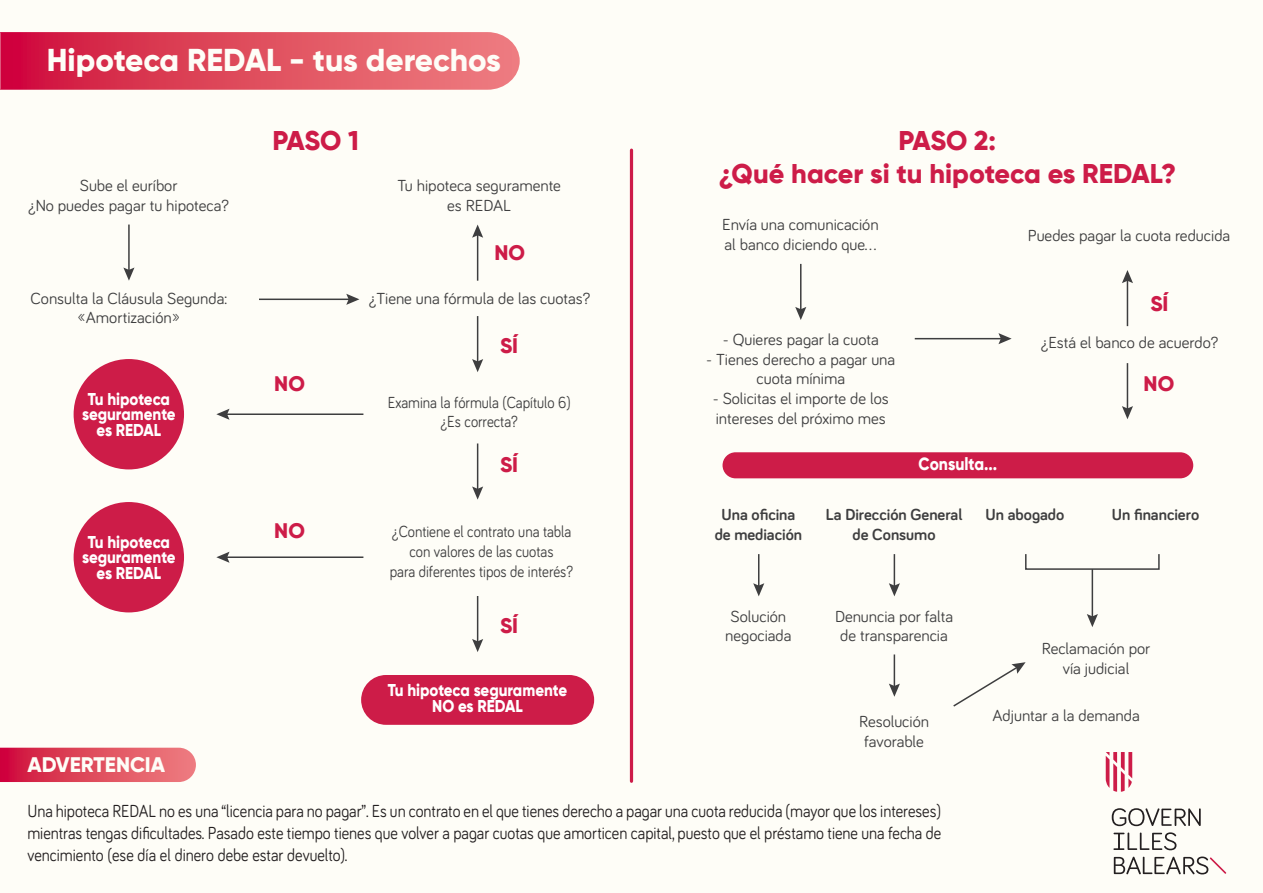
<style>
.page{position:relative;width:1263px;height:893px;background:#fefdf7}
.page>*{position:absolute;margin:0;border:0;box-sizing:border-box;transform-origin:0 0}
.t1{font:800 31.5px "Gilroy";color:#fefdf7}
.t2{font:800 27px/32.4px "Gilroy";letter-spacing:-.005em;color:#cd1c48;text-align:center}
.t3{font:800 21px "Gilroy";letter-spacing:-.005em;color:#cd1c48}
.t4{font:800 21px "Gilroy";color:#fefdf7}
.t5{font:18px/21.6px "Bariol";color:#231f20;text-align:justify;scale:.89 1}
.t6{font:800 17.7px "Gilroy";color:#fff;scale:.89 1}
.t7{font:800 17.1px/15.5px "Gilroy";color:#fff;text-align:center;scale:.89 1}
.t8{font:16.5px/19.8px "Bariol";color:#3e3e3f;text-align:center}
.t9{font:16.5px/19.8px "Bariol";color:#3e3e3f;text-align:center;scale:.89 1}
.t10{font:700 16.5px/19.8px "Bariol";color:#3e3e3f;text-align:center}
</style>
<div class="page">
<div style="left:74px;top:502px;width:110px;height:110px;background:#cd1c48;border-radius:55px"></div>
<svg style="left:0;top:748px;width:196px;height:34px;background:#df4c60"></svg>
<svg style="left:0;top:32px;width:520px;height:58px;background:#df4d61"></svg>
<div style="left:361px;top:675px;width:233px;height:50px;background:#cd1c48;border-radius:25px"></div>
<div style="left:74px;top:359px;width:110px;height:110px;background:#cd1c48;border-radius:55px"></div>
<hr style="left:128px;top:225px;width:2px;height:47px;background:#3e3e3f">
<svg style="left:123px;top:267px;width:11px;height:14px"></svg>
<hr style="left:477px;top:316px;width:1px;height:47px;background:#3e3e3f">
<svg style="left:472px;top:359px;width:11px;height:13px"></svg>
<hr style="left:477px;top:443px;width:1px;height:48px;background:#3e3e3f">
<svg style="left:472px;top:486px;width:11px;height:14px"></svg>
<hr style="left:225px;top:413px;width:138px;height:2px;background:#3e3e3f">
<svg style="left:216px;top:409px;width:14px;height:11px"></svg>
<hr style="left:259px;top:299px;width:91px;height:1px;background:#3e3e3f">
<svg style="left:346px;top:294px;width:13px;height:11px"></svg>
<hr style="left:225px;top:556px;width:138px;height:2px;background:#3e3e3f">
<svg style="left:216px;top:552px;width:14px;height:11px"></svg>
<hr style="left:477px;top:596px;width:1px;height:47px;background:#3e3e3f">
<svg style="left:472px;top:639px;width:11px;height:13px"></svg>
<hr style="left:477px;top:233px;width:1px;height:48px;background:#3e3e3f">
<svg style="left:472px;top:225px;width:11px;height:13px"></svg>
<hr style="left:630px;top:150px;width:3px;height:631px;background:#cd1c49">
<div style="left:722px;top:452px;width:471px;height:26px;background:#cd1c48;border-radius:13px"></div>
<hr style="left:800px;top:264px;width:1px;height:47px;background:#3e3e3f">
<svg style="left:795px;top:307px;width:11px;height:13px"></svg>
<hr style="left:758px;top:554px;width:1px;height:33px;background:#3e3e3f">
<svg style="left:753px;top:583px;width:11px;height:13px"></svg>
<hr style="left:894px;top:554px;width:1px;height:33px;background:#3e3e3f">
<svg style="left:889px;top:583px;width:11px;height:13px"></svg>
<hr style="left:894px;top:654px;width:1px;height:34px;background:#3e3e3f">
<svg style="left:889px;top:684px;width:11px;height:13px"></svg>
<svg style="left:953px;top:662px;width:72px;height:45px"></svg>
<hr style="left:1091px;top:569px;width:2px;height:49px;background:#3e3e3f">
<svg style="left:1087px;top:614px;width:11px;height:13px"></svg>
<hr style="left:1127px;top:363px;width:1px;height:47px;background:#3e3e3f">
<svg style="left:1122px;top:406px;width:11px;height:13px"></svg>
<hr style="left:915px;top:338px;width:88px;height:1px;background:#3e3e3f">
<svg style="left:998px;top:333px;width:14px;height:11px"></svg>
<hr style="left:1127px;top:279px;width:1px;height:47px;background:#3e3e3f">
<svg style="left:1122px;top:270px;width:11px;height:13px"></svg>
<div style="left:1025px;top:553px;width:135px;height:17px;border:2px solid #3e3e3f"></div>
<svg style="left:1113px;top:832px;width:63px;height:18px"></svg>
<svg style="left:1112px;top:808px;width:89px;height:18px"></svg>
<svg style="left:1114px;top:856px;width:112px;height:18px"></svg>
<svg style="left:1106px;top:752px;width:26px;height:40px"></svg>
<h1 class="t1" style="left:47px;top:40px;width:456px">Hipoteca REDAL - tus derechos</h1>
<h2 class="t2" style="left:273px;top:124px;width:88px">PASO 1</h2>
<p class="t8" style="left:28px;top:175px;width:202px">Sube el euríbor<br>¿No puedes pagar tu hipoteca?</p>
<p class="t8" style="left:397px;top:175px;width:165px">Tu hipoteca seguramente es REDAL</p>
<p class="t3" style="left:494px;top:239px;width:32px">NO</p>
<p class="t8" style="left:31px;top:287px;width:198px">Consulta la Cláusula Segunda: «Amortización»</p>
<p class="t8" style="left:369px;top:287px;width:223px">¿Tiene una fórmula de las cuotas?</p>
<p class="t3" style="left:500px;top:333px;width:20px">SÍ</p>
<p class="t7" style="left:82px;top:391px;width:107px">Tu hipoteca seguramente es REDAL</p>
<p class="t3" style="left:274px;top:370px;width:32px">NO</p>
<p class="t9" style="left:388px;top:391px;width:207px">Examina la fórmula (Capítulo 6) ¿Es correcta?</p>
<p class="t3" style="left:500px;top:451px;width:20px">SÍ</p>
<p class="t7" style="left:82px;top:534px;width:107px">Tu hipoteca seguramente es REDAL</p>
<p class="t3" style="left:274px;top:517px;width:32px">NO</p>
<p class="t9" style="left:390px;top:521px;width:208px">¿Contiene el contrato una tabla con valores de las cuotas<br>para diferentes tipos de interés?</p>
<p class="t3" style="left:500px;top:613px;width:20px">SÍ</p>
<p class="t7" style="left:388px;top:683px;width:203px">Tu hipoteca seguramente<br>NO es REDAL</p>
<h2 class="t2" style="left:718px;top:124px;width:459px">PASO 2:<br>¿Qué hacer si tu hipoteca es REDAL?</h2>
<p class="t8" style="left:722px;top:214px;width:158px;text-align:left">Envía una comunicación al banco diciendo que…</p>
<p class="t8" style="left:723px;top:329px;width:157px">- Quieres pagar la cuota</p>
<p class="t8" style="left:706px;top:348px;width:190px">- Tienes derecho a pagar una cuota mínima</p>
<p class="t8" style="left:713px;top:388px;width:178px;text-align:left">- Solicitas el importe de los intereses del próximo mes</p>
<p class="t6" style="left:918px;top:453px;width:90px">Consulta...</p>
<p class="t8" style="left:1028px;top:225px;width:204px">Puedes pagar la cuota reducida</p>
<p class="t3" style="left:1150px;top:290px;width:20px">SÍ</p>
<p class="t8" style="left:1041px;top:332px;width:179px">¿Está el banco de acuerdo?</p>
<p class="t3" style="left:1143px;top:371px;width:32px">NO</p>
<p class="t10" style="left:715px;top:504px;width:89px">Una oficina de mediación</p>
<p class="t10" style="left:826px;top:504px;width:138px">La Dirección General de Consumo</p>
<p class="t10" style="left:985px;top:504px;width:80px">Un abogado</p>
<p class="t10" style="left:1112px;top:504px;width:89px">Un financiero</p>
<p class="t8" style="left:725px;top:605px;width:68px">Solución negociada</p>
<p class="t8" style="left:835px;top:605px;width:120px">Denuncia por falta de transparencia</p>
<p class="t8" style="left:1042px;top:638px;width:110px">Reclamación por vía judicial</p>
<p class="t8" style="left:859px;top:711px;width:72px">Resolución favorable</p>
<p class="t8" style="left:992px;top:704px;width:149px">Adjuntar a la demanda</p>
<p class="t4" style="left:27px;top:751px;width:139px">ADVERTENCIA</p>
<p class="t5" style="left:27px;top:800px;width:1028px">Una hipoteca REDAL no es una “licencia para no pagar”. Es un contrato en el que tienes derecho a pagar una cuota reducida (mayor que los intereses) mientras tengas dificultades. Pasado este tiempo tienes que volver a pagar cuotas que amorticen capital, puesto que el préstamo tiene una fecha de vencimiento (ese día el dinero debe estar devuelto).</p>
</div>
